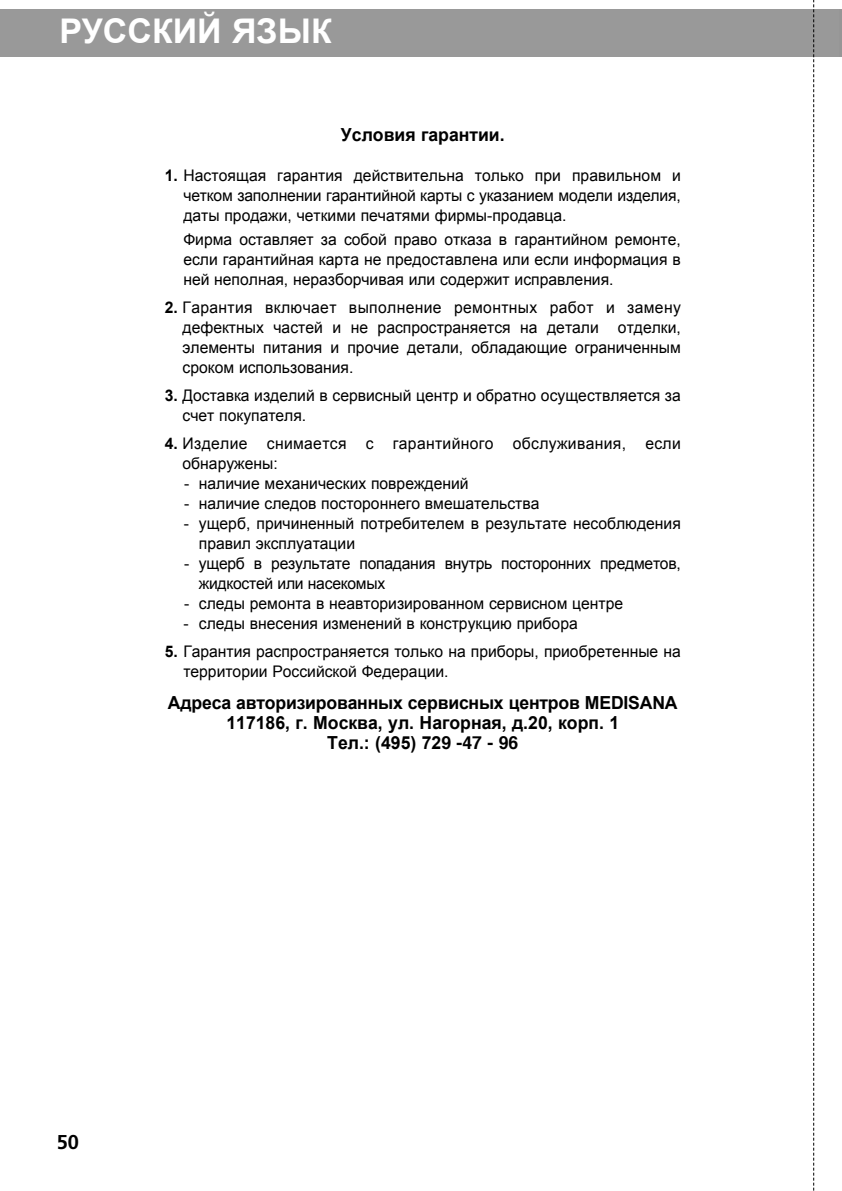
<style>
.page{position:relative;width:842px;height:1191px;background:#fff}
.page>*{position:absolute;margin:0;border:0;box-sizing:border-box;transform-origin:0 0}
.t1{font:700 34px "Arial";color:#fff}
.t2{font:700 20px "Frutiger";color:#000}
.t3{font:700 18px/20px "Arial";letter-spacing:-.01em;color:#000;text-align:center}
.t4{font:16px/20px "Arial";color:#000}
.t5{font:16px/20px "Arial";letter-spacing:.02em;color:#000}
.s1{font-weight:700}
.s2{font-family:"Helvetica"}
</style>
<div class="page">
<div style="left:0;top:9px;width:842px;height:48px;background:#999"></div>
<svg style="left:813px;top:0;width:1px;height:1191px"></svg>
<h1 class="t1" style="left:60px;top:12px;width:274px">РУССКИЙ ЯЗЫК</h1>
<p class="t3" style="left:341px;top:125px;width:165px">Условия гарантии.</p>
<p class="t4" style="left:183px;top:166px;width:499px;text-align:justify;text-indent:-19px"><span class="s1">1.</span> Настоящая гарантия действительна только при правильном и четком заполнении гарантийной карты с указанием модели изделия, даты продажи, четкими печатями фирмы-продавца.</p>
<p class="t4" style="left:183px;top:230px;width:499px;text-align:justify">Фирма оставляет за собой право отказа в гарантийном ремонте, если гарантийная карта не предоставлена или если информация в ней неполная, неразборчивая или содержит исправления.</p>
<p class="t4" style="left:183px;top:298px;width:500px;text-align:justify;text-indent:-18px"><span class="s1">2.</span> Гарантия включает выполнение ремонтных работ и замену дефектных частей и не распространяется на детали отделки, элементы питания и прочие детали, обладающие ограниченным сроком использования.</p>
<p class="t4" style="left:183px;top:386px;width:500px;text-indent:-18px"><span class="s1">3.</span> Доставка изделий в сервисный центр и обратно осуществляется за счет покупателя.</p>
<p class="t5" style="left:183px;top:434px;width:500px;text-indent:-18px"><span class="s1">4.</span> Изделие снимается с гарантийного обслуживания, если обнаружены:</p>
<p class="t4" style="left:184px;top:474px;width:286px">- наличие механических повреждений</p>
<p class="t4" style="left:184px;top:494px;width:357px">- наличие следов постороннего вмешательства</p>
<p class="t4" style="left:199px;top:514px;width:483px;text-indent:-15px">- ущерб, причиненный потребителем в результате несоблюдения правил эксплуатации</p>
<p class="t4" style="left:199px;top:554px;width:483px;text-indent:-15px">- ущерб в результате попадания внутрь посторонних предметов, жидкостей или насекомых</p>
<p class="t4" style="left:184px;top:594px;width:441px">- следы ремонта в неавторизированном сервисном центре</p>
<p class="t4" style="left:183px;top:614px;width:396px">- следы внесения изменений в конструкцию прибора</p>
<p class="t4" style="left:183px;top:642px;width:499px;text-indent:-18px"><span class="s1">5.</span> Гарантия распространяется только на приборы, приобретенные на территории Российской Федерации.</p>
<p class="t3" style="left:168px;top:693px;width:511px">Адреса авторизированных сервисных центров MEDISANA<br>117186, г. Москва, ул. Нагорная, д.20, корп. 1<br>Тел.: (495) 72<span class="s2">9 -47 - 96</span></p>
<p class="t2" style="left:57px;top:1134px;width:24px">50</p>
</div>
